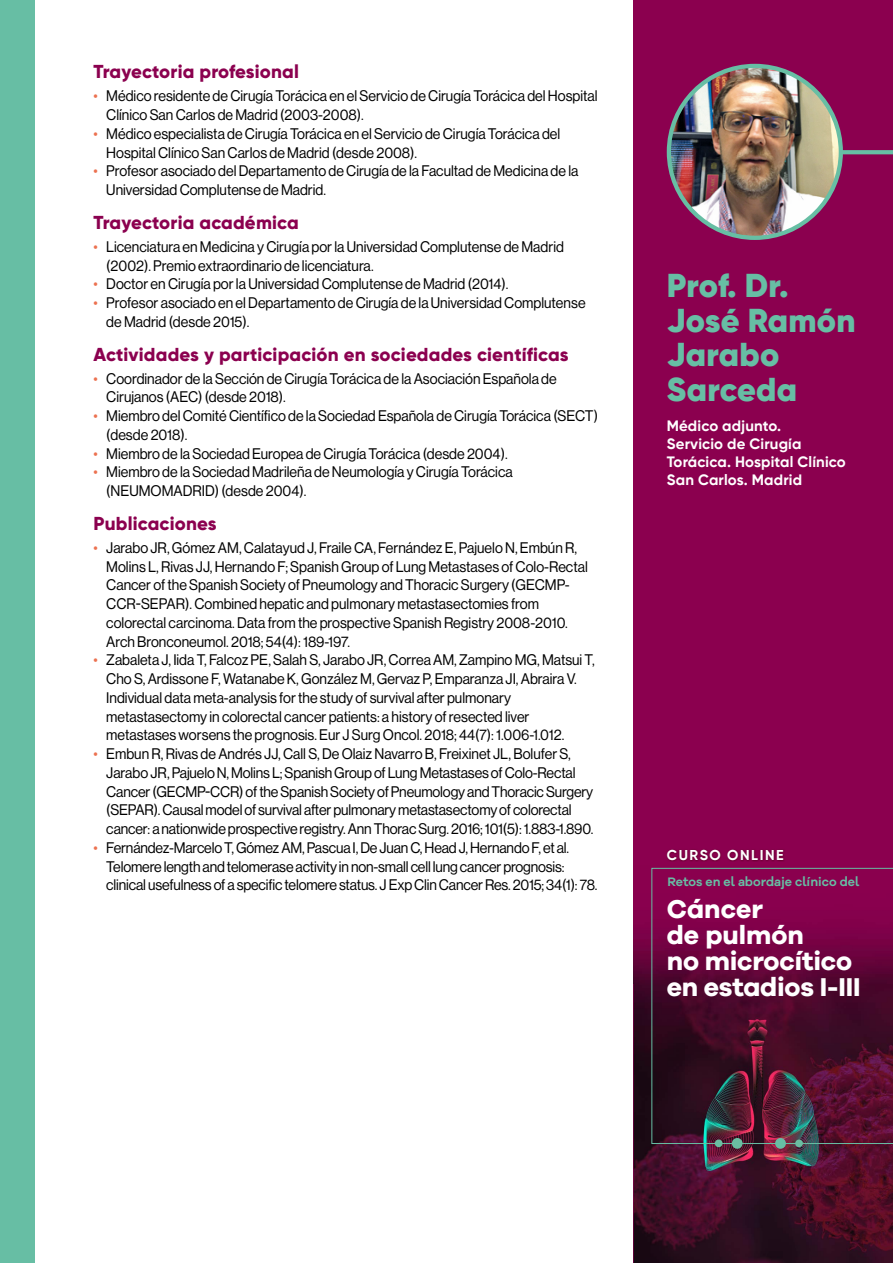
<style>
.page{position:relative;width:893px;height:1263px;background:#fff}
.page>*{position:absolute;margin:0;border:0;box-sizing:border-box;transform-origin:0 0}
.t1{font:900 33px/34.5px "Gilroy";letter-spacing:.005em;color:#67bea4}
.t2{font:700 26.55px/26.2px "Galano Grotesque";letter-spacing:-.01em;color:#fff}
.t3{font:800 18.75px "Gilroy";letter-spacing:.01em;color:#8b004f}
.t4{font:15px/18.8px "Volta Modern Display 55 Roman";color:#000;scale:.95 1}
.t5{font:700 15px/18px "Gilroy";letter-spacing:.01em;color:#fff}
.t6{font:700 14.25px "Gilroy";letter-spacing:.11em;color:#fff}
.t7{font:600 12.6px "Galano Grotesque Alt";color:#67bea4}
.s1{color:#ec7150}
</style>
<div class="page">
<div style="left:0;top:0;width:34px;height:1263px;background:#67bea4"></div>
<div style="left:634px;top:0;width:259px;height:1263px;background:#8b004f"></div>
<img style="left:634px;top:983px;width:259px;height:280px">
<img style="left:634px;top:867px;width:259px;height:116px">
<svg style="left:651px;top:868px;width:242px;height:276px"></svg>
<img style="left:667px;top:849px;width:117px;height:13px">
<div style="left:732px;top:1138px;width:11px;height:11px;background:#6abda1;border-radius:50%"></div>
<div style="left:715px;top:1139px;width:7px;height:8px;background:#6abda1;border-radius:50%"></div>
<div style="left:775px;top:1138px;width:11px;height:11px;background:#67bea4;border-radius:50%"></div>
<div style="left:795px;top:1139px;width:8px;height:8px;background:#6abda1;border-radius:50%"></div>
<svg style="left:843px;top:150px;width:50px;height:4px"></svg>
<img style="left:669px;top:66px;width:172px;height:172px;border-radius:86px">
<div style="left:667px;top:64px;width:176px;height:176px;border:4px solid #67bea4;border-radius:50%"></div>
<p class="t3" style="left:94px;top:60px;width:207px">Trayectoria profesional</p>
<p class="t4" style="left:106px;top:87px;width:519px;text-indent:-13px"><span class="s1">•</span> Médico residente de Cirugía Torácica en el Servicio de Cirugía Torácica del Hospital<br>Clínico San Carlos de Madrid (2003-2008).</p>
<p class="t4" style="left:106px;top:124px;width:479px;text-indent:-13px"><span class="s1">•</span> Médico especialista de Cirugía Torácica en el Servicio de Cirugía Torácica del<br>Hospital Clínico San Carlos de Madrid (desde 2008).</p>
<p class="t4" style="left:106px;top:162px;width:498px;text-indent:-13px"><span class="s1">•</span> Profesor asociado del Departamento de Cirugía de la Facultad de Medicina de la<br>Universidad Complutense de Madrid.</p>
<p class="t3" style="left:94px;top:210px;width:207px">Trayectoria académica</p>
<p class="t4" style="left:106px;top:237px;width:483px;text-indent:-13px"><span class="s1">•</span> Licenciatura en Medicina y Cirugía por la Universidad Complutense de Madrid (2002). Premio extraordinario de licenciatura.</p>
<p class="t4" style="left:94px;top:275px;width:438px"><span class="s1">•</span> Doctor en Cirugía por la Universidad Complutense de Madrid (2014).</p>
<p class="t4" style="left:106px;top:293px;width:506px;text-indent:-13px"><span class="s1">•</span> Profesor asociado en el Departamento de Cirugía de la Universidad Complutense de Madrid (desde 2015).</p>
<p class="t3" style="left:94px;top:342px;width:477px">Actividades y participación en sociedades científicas</p>
<p class="t4" style="left:106px;top:369px;width:476px;text-indent:-13px"><span class="s1">•</span> Coordinador de la Sección de Cirugía Torácica de la Asociación Española de<br>Cirujanos (AEC) (desde 2018).</p>
<p class="t4" style="left:106px;top:406px;width:519px;text-indent:-13px"><span class="s1">•</span> Miembro del Comité Científico de la Sociedad Española de Cirugía Torácica (SECT) (desde 2018).</p>
<p class="t4" style="left:94px;top:444px;width:437px"><span class="s1">•</span> Miembro de la Sociedad Europea de Cirugía Torácica (desde 2004).</p>
<p class="t4" style="left:106px;top:463px;width:429px;text-indent:-13px"><span class="s1">•</span> Miembro de la Sociedad Madrileña de Neumología y Cirugía Torácica (NEUMOMADRID) (desde 2004).</p>
<p class="t3" style="left:94px;top:511px;width:125px">Publicaciones</p>
<p class="t4" style="left:106px;top:538px;width:508px;text-indent:-13px"><span class="s1">•</span> Jarabo JR, Gómez AM, Calatayud J, Fraile CA, Fernández E, Pajuelo N, Embún R, Molins L, Rivas JJ, Hernando F; Spanish Group of Lung Metastases of Colo-Rectal Cancer of the Spanish Society of Pneumology and Thoracic Surgery (GECMP-CCR-SEPAR). Combined hepatic and pulmonary metastasectomies from colorectal carcinoma. Data from the prospective Spanish Registry 2008-2010.<br>Arch Bronconeumol. 2018; 54(4): 189-197.</p>
<p class="t4" style="left:106px;top:651px;width:515px;text-indent:-13px"><span class="s1">•</span> Zabaleta J, Iida T, Falcoz PE, Salah S, Jarabo JR, Correa AM, Zampino MG, Matsui T, Cho S, Ardissone F, Watanabe K, González M, Gervaz P, Emparanza JI, Abraira V.<br>Individual data meta-analysis for the study of survival after pulmonary metastasectomy in colorectal cancer patients: a history of resected liver metastases worsens the prognosis. Eur J Surg Oncol. 2018; 44(7): 1.006-1.012.</p>
<p class="t4" style="left:106px;top:744px;width:514px;text-indent:-13px"><span class="s1">•</span> Embun R, Rivas de Andrés JJ, Call S, De Olaiz Navarro B, Freixinet JL, Bolufer S, Jarabo JR, Pajuelo N, Molins L; Spanish Group of Lung Metastases of Colo-Rectal Cancer (GECMP-CCR) of the Spanish Society of Pneumology and Thoracic Surgery (SEPAR). Causal model of survival after pulmonary metastasectomy of colorectal cancer: a nationwide prospective registry. Ann Thorac Surg. 2016; 101(5): 1.883-1.890.</p>
<p class="t4" style="left:106px;top:838px;width:519px;text-indent:-13px"><span class="s1">•</span> Fernández-Marcelo T, Gómez AM, Pascua I, De Juan C, Head J, Hernando F, et al.<br>Telomere length and telomerase activity in non-small cell lung cancer prognosis: clinical usefulness of a specific telomere status. J Exp Clin Cancer Res. 2015; 34(1): 78.</p>
<h1 class="t1" style="left:667px;top:268px;width:190px">Prof. Dr.<br>José Ramón<br>Jarabo<br>Sarceda</h1>
<p class="t5" style="left:667px;top:417px;width:181px">Médico adjunto.<br>Servicio de Cirugía<br>Torácica. Hospital Clínico<br>San Carlos. Madrid</p>
<p class="t6" style="left:667px;top:846px;width:118px">CURSO ONLINE</p>
<p class="t7" style="left:667px;top:874px;width:193px">Retos en el abordaje clínico del</p>
<h2 class="t2" style="left:667px;top:895px;width:195px">Cáncer<br>de pulmón<br>no microcítico en estadios I-III</h2>
</div>
